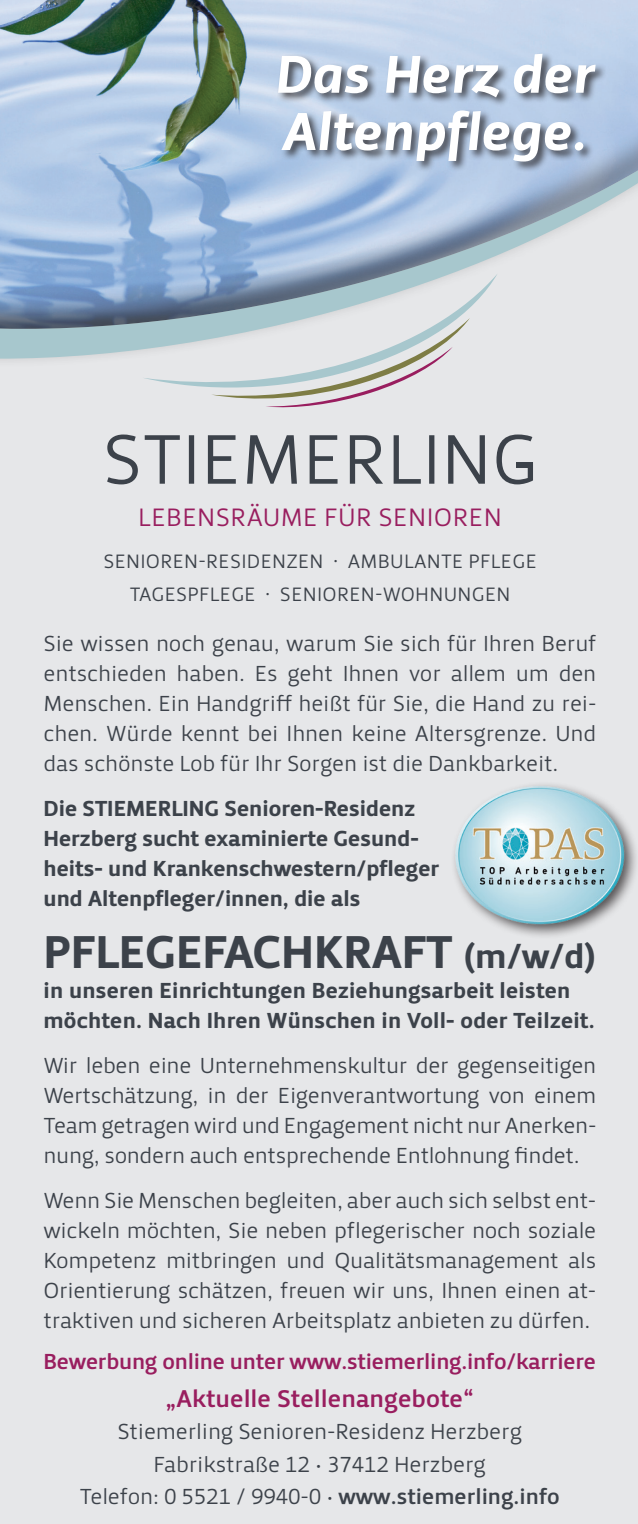
<style>
.page{position:relative;width:638px;height:1524px;background:#fff}
.page>*{position:absolute;margin:0;border:0;box-sizing:border-box;transform-origin:0 0}
.t1{font:55px/57.2px "Priva Four Italic Pro";color:#fff}
.t2{font:47.5px "Priva Four Pro";color:#3c424a}
.t3{font:26px "Priva One Pro";letter-spacing:.015em;color:#991e5f}
.t4{font:25px "Priva Three Pro";color:#991e5f}
.t5{font:22.5px/30px "Priva One Pro";letter-spacing:-.01em;color:#3c424a;text-align:justify}
.t6{font:22.5px/30px "Priva Four Pro";color:#3c424a}
.t7{font:22.5px "Priva Three Pro";letter-spacing:-.01em;color:#991e5f}
.t8{font:20px/32.5px "Priva One Pro";letter-spacing:.015em;color:#3c424a;text-align:center}
.s1{font-family:"Minion Pro"}
.s2{font-size:35px}
.s3{font-family:"Priva Three Pro"}
</style>
<div class="page">
<div style="left:1px;top:0;width:637px;height:1524px;background:#e6e7e9"></div>
<svg style="left:107px;top:434px;width:426px;height:50px"></svg>
<div style="left:517px;top:462px;width:16px;height:5px;background:#3c424a"></div>
<svg style="left:144px;top:378px;width:67px;height:9px"></svg>
<svg style="left:211px;top:368px;width:216px;height:40px"></svg>
<div style="left:0;top:0;width:638px;height:368px;background:#231f20;opacity:.75"></div>
<svg style="left:0;top:25px;width:638px;height:342px"></svg>
<div style="left:450px;top:781px;width:188px;height:158px;background:#231f20;opacity:.75"></div>
<img style="left:452px;top:785px;width:173px;height:140px">
<div style="left:276px;top:51px;width:330px;height:122px;background:#231f20;opacity:.75"></div>
<h1 class="t1" style="left:274px;top:46px;width:320px">Das Herz der<br>Altenpflege.</h1>
<p class="t3" style="left:138px;top:500px;width:365px">LEBENSRÄUME FÜR SENIOREN</p>
<p class="t8" style="left:103px;top:545px;width:435px">SENIOREN-RESIDENZEN <span class="s1">·</span> AMBULANTE PFLEGE<br>TAGESPFLEGE <span class="s1">·</span> SENIOREN-WOHNUNGEN</p>
<p class="t5" style="left:43px;top:628px;width:554px">Sie wissen noch genau, warum Sie sich für Ihren Beruf entschieden haben. Es geht Ihnen vor allem um den Menschen. Ein Handgriff heißt für Sie, die Hand zu rei&shy;chen. Würde kennt bei Ihnen keine Altersgrenze. Und das schönste Lob für Ihr Sorgen ist die Dankbarkeit.</p>
<p class="t6" style="left:43px;top:793px;width:397px">Die STIEMERLING Senioren-Residenz Herzberg sucht examinierte Gesund&shy;heits- und Krankenschwestern/pfleger und Altenpfleger/innen, die als</p>
<h2 class="t2" style="left:43px;top:921px;width:554px">PFLEGEFACHKRAFT <span class="s2">(m/w/d)</span></h2>
<p class="t6" style="left:43px;top:975px;width:552px">in unseren Einrichtungen Beziehungsarbeit leisten möchten. Nach Ihren Wünschen in Voll- oder Teilzeit.</p>
<p class="t5" style="left:43px;top:1050px;width:554px">Wir leben eine Unternehmenskultur der gegenseitigen Wertschätzung, in der Eigenverantwortung von einem Team getragen wird und Engagement nicht nur Anerken&shy;nung, sondern auch entsprechende Entlohnung findet.</p>
<p class="t5" style="left:43px;top:1185px;width:554px">Wenn Sie Menschen begleiten, aber auch sich selbst ent&shy;wickeln möchten, Sie neben pflegerischer noch soziale Kompetenz mitbringen und Qualitätsmanagement als Orientierung schätzen, freuen wir uns, Ihnen einen at&shy;traktiven und sicheren Arbeitsplatz anbieten zu dürfen.</p>
<p class="t7" style="left:43px;top:1347px;width:554px">Bewerbung online unter www.stiemerling.info/karriere</p>
<p class="t4" style="left:165px;top:1382px;width:310px">„Aktuelle Stellenangebote“</p>
<p class="t5" style="left:80px;top:1415px;width:481px;line-height:32.5px;text-align:center">Stiemerling Senioren-Residenz Herzberg<br>Fabrikstraße 12 · 37412 Herzberg<br>Telefon: 0 5521 / 9940-0 · <span class="s3">www.stiemerling.info</span></p>
</div>
